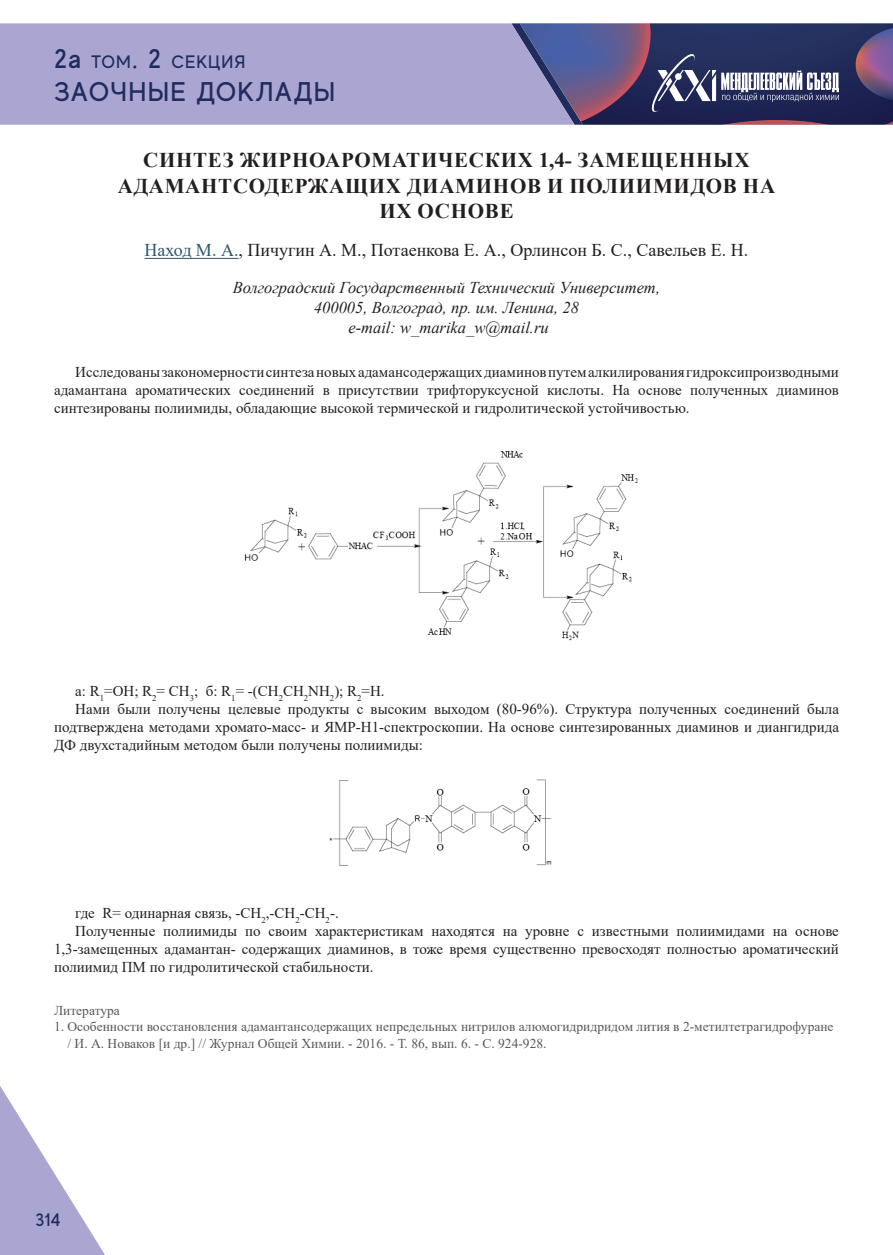
<style>
.page{position:relative;width:893px;height:1255px;background:#fff}
.page>*{position:absolute;margin:0;border:0;box-sizing:border-box;transform-origin:0 0}
.t1{font:500 27px "MADE Evolve Sans";letter-spacing:.05em;color:#1f2c5d}
.t2{font:700 21px/25.2px "Times New Roman";letter-spacing:.035em;color:#231f20;text-align:center}
.t3{font:18px "Times New Roman";color:#231f20}
.t4{font:500 18px "MADE Evolve Sans";letter-spacing:.05em;color:#1f2c5d}
.t5{font:italic 16.5px/19.8px "Times New Roman";color:#231f20;text-align:center}
.t6{font:15px/18px "Times New Roman";color:#231f20;text-align:justify}
.t7{font:13.5px/16.2px "Times New Roman";color:#57585a}
.s1{font-size:27px}
.s2{color:#2e576f}
</style>
<div class="page">
<div style="left:0;top:23px;width:511px;height:102px;background:#aaa6d1"></div>
<svg style="left:0;top:1086px;width:105px;height:168px"></svg>
<svg style="left:511px;top:23px;width:382px;height:102px;background:#51507b"></svg>
<hr style="left:145px;top:258px;width:93px;height:1px;background:#2e576f">
<img style="left:244px;top:451px;width:394px;height:190px">
<img style="left:329px;top:779px;width:223px;height:87px">
<p class="t4" style="left:54px;top:51px;width:193px"><span class="s1">2а</span> ТОМ<span class="s1">. 2</span> СЕКЦИЯ</p>
<h1 class="t1" style="left:54px;top:74px;width:283px">ЗАОЧНЫЕ ДОКЛАДЫ</h1>
<h2 class="t2" style="left:118px;top:147px;width:659px">СИНТЕЗ ЖИРНОАРОМАТИЧЕСКИХ 1,4- ЗАМЕЩЕННЫХ<br>АДАМАНТСОДЕРЖАЩИХ ДИАМИНОВ И ПОЛИИМИДОВ НА<br>ИХ ОСНОВЕ</h2>
<p class="t3" style="left:145px;top:238px;width:605px"><span class="s2">Наход М. А.</span>, Пичугин А. М., Потаенкова Е. А., Орлинсон Б. С., Савельев Е. Н.</p>
<p class="t5" style="left:233px;top:277px;width:429px">Волгоградский Государственный Технический Университет,<br>400005, Волгоград, пр. им. Ленина, 28<br>e-mail: w_marika_w@mail.ru</p>
<p class="t6" style="left:54px;top:363px;width:786px;text-indent:21px">Исследованы закономерности синтеза новых адамансодержащих диаминов путем алкилирования гидроксипроизводными адамантана ароматических соединений в присутствии трифторуксусной кислоты. На основе полученных диаминов синтезированы полиимиды, обладающие высокой термической и гидролитической устойчивостью.</p>
<p class="t6" style="left:75px;top:681px;width:311px">а: R<sub>1</sub>=OH; R<sub>2</sub>= CH<sub>3</sub>; б: R<sub>1</sub>= -(CH<sub>2</sub>CH<sub>2</sub>NH<sub>2</sub>); R<sub>2</sub>=H.</p>
<p class="t6" style="left:75px;top:699px;width:765px">Нами были получены целевые продукты с высоким выходом (80-96%). Структура полученных соединений была</p>
<p class="t6" style="left:54px;top:717px;width:786px">подтверждена методами хромато-масс- и ЯМР-Н1-спектроскопии. На основе синтезированных диаминов и диангидрида</p>
<p class="t6" style="left:54px;top:735px;width:370px">ДФ двухстадийным методом были получены полиимиды:</p>
<p class="t6" style="left:75px;top:903px;width:265px">где R= одинарная связь, -СН<sub>2</sub>,-СН<sub>2</sub>-CH<sub>2</sub>-.</p>
<p class="t6" style="left:75px;top:921px;width:765px">Полученные полиимиды по своим характеристикам находятся на уровне с известными полиимидами на основе</p>
<p class="t6" style="left:54px;top:939px;width:786px">1,3-замещенных адамантан- содержащих диаминов, в тоже время существенно превосходят полностью ароматический</p>
<p class="t6" style="left:54px;top:957px;width:321px">полиимид ПМ по гидролитической стабильности.</p>
<p class="t7" style="left:54px;top:1002px;width:67px">Литература</p>
<p class="t7" style="left:67px;top:1018px;width:768px;text-indent:-14px">1. Особенности восстановления адамантансодержащих непредельных нитрилов алюмогидридридом лития в 2-метилтетрагидрофуране / И. А. Новаков [и др.] // Журнал Общей Химии. - 2016. - Т. 86, вып. 6. - C. 924-928.</p>
<p class="t4" style="left:35px;top:1208px;width:27px">314</p>
</div>
